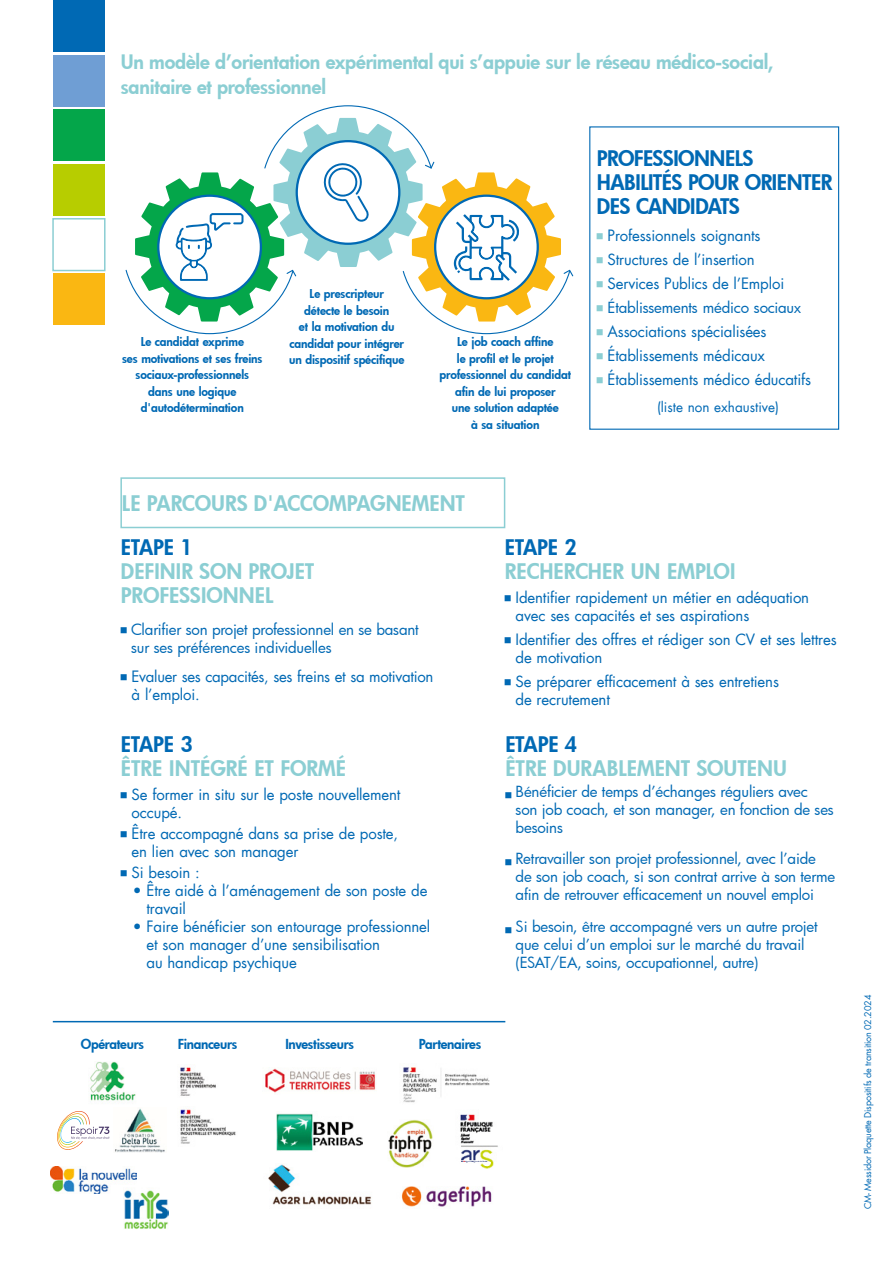
<style>
.page{position:relative;width:893px;height:1263px;background:#fff}
.page>*{position:absolute;margin:0;border:0;box-sizing:border-box;transform-origin:0 0}
.t1{font:800 21px/24px "Futura";color:#8bced3}
.t2{font:800 21px/24px "Futura";letter-spacing:-.025em;color:#0069b4}
.t3{font:800 19.5px/25.5px "Futura";letter-spacing:-.01em;color:#8bced3}
.t4{font:15px/18px "Futura";letter-spacing:-.01em;color:#0069b4}
.t5{font:15px/18px "Futura";letter-spacing:-.015em;color:#0069b4}
.t6{font:800 13.5px "Futura";letter-spacing:-.02em;color:#0069b4}
.t7{font:13.5px "Futura";color:#0069b4}
.t8{font:800 12px/16.5px "Futura";letter-spacing:-.01em;color:#0069b4;text-align:center}
.t9{font:9px "Futura";letter-spacing:-.02em;color:#0069b4}
</style>
<div class="page">
<div style="left:53px;top:0;width:52px;height:52px;background:#0069b4"></div>
<div style="left:53px;top:55px;width:52px;height:51px;background:#6f9ed4"></div>
<div style="left:53px;top:109px;width:52px;height:52px;background:#04a64a"></div>
<div style="left:53px;top:164px;width:52px;height:52px;background:#b7cd00"></div>
<div style="left:52px;top:218px;width:54px;height:53px;border:2px solid #8bced3"></div>
<div style="left:53px;top:273px;width:52px;height:52px;background:#fab712"></div>
<div style="left:120px;top:477px;width:385px;height:51px;border:2px solid #8bced3"></div>
<svg style="left:126px;top:105px;width:447px;height:229px"></svg>
<hr style="left:53px;top:1021px;width:452px;height:1px;background:#0069b4">
<img style="left:268px;top:1164px;width:104px;height:41px">
<img style="left:265px;top:1068px;width:111px;height:25px">
<img style="left:276px;top:1113px;width:87px;height:38px">
<img style="left:460px;top:1114px;width:38px;height:55px">
<img style="left:402px;top:1186px;width:90px;height:21px">
<img style="left:388px;top:1120px;width:45px;height:48px">
<img style="left:90px;top:1061px;width:46px;height:41px">
<svg style="left:57px;top:1111px;width:53px;height:39px"></svg>
<img style="left:115px;top:1108px;width:50px;height:44px">
<img style="left:51px;top:1167px;width:86px;height:26px">
<img style="left:402px;top:1067px;width:88px;height:36px">
<img style="left:180px;top:1067px;width:36px;height:29px">
<img style="left:180px;top:1108px;width:56px;height:36px">
<img style="left:123px;top:1187px;width:45px;height:42px">
<h2 class="t3" style="left:121px;top:49px;width:654px">Un modèle d’orientation expérimental qui s’appuie sur le réseau médico-social, sanitaire et professionnel</h2>
<p class="t8" style="left:122px;top:334px;width:142px">Le candidat exprime<br>ses motivations et ses freins sociaux-professionnels dans une logique d'autodétermination</p>
<p class="t8" style="left:289px;top:285px;width:117px">Le prescripteur<br>détecte le besoin<br>et la motivation du candidat pour intégrer un dispositif spécifique</p>
<p class="t8" style="left:440px;top:334px;width:133px">Le job coach affine<br>le profil et le projet professionnel du candidat afin de lui proposer<br>une solution adaptée<br>à sa situation</p>
<h1 class="t2" style="left:597px;top:146px;width:237px">PROFESSIONNELS<br>HABILITÉS POUR ORIENTER<br>DES CANDIDATS</h1>
<p class="t4" style="left:608px;top:223px;width:178px;line-height:24px">Professionnels soignants<br>Structures de l’insertion<br>Services Publics de l’Emploi</p>
<p class="t5" style="left:608px;top:298px;width:195px">Établissements médico sociaux</p>
<p class="t4" style="left:608px;top:319px;width:205px;line-height:24px">Associations spécialisées<br>Établissements médicaux<br>Établissements médico éducatifs</p>
<p class="t7" style="left:657px;top:397px;width:123px">(liste non exhaustive)</p>
<h1 class="t1" style="left:122px;top:491px;width:345px">LE PARCOURS D'ACCOMPAGNEMENT</h1>
<h1 class="t2" style="left:121px;top:535px;width:73px">ETAPE 1</h1>
<h1 class="t1" style="left:121px;top:559px;width:195px">DEFINIR SON PROJET<br>PROFESSIONNEL</h1>
<p class="t5" style="left:131px;top:620px;width:289px">Clarifier son projet professionnel en se basant sur ses préférences individuelles</p>
<p class="t4" style="left:132px;top:667px;width:303px">Evaluer ses capacités, ses freins et sa motivation à l’emploi.</p>
<h1 class="t2" style="left:121px;top:732px;width:74px">ETAPE 3</h1>
<h1 class="t1" style="left:121px;top:756px;width:227px">ÊTRE INTÉGRÉ ET FORMÉ</h1>
<p class="t4" style="left:132px;top:785px;width:270px">Se former in situ sur le poste nouvellement occupé.</p>
<p class="t4" style="left:132px;top:824px;width:268px">Être accompagné dans sa prise de poste, en lien avec son manager</p>
<p class="t4" style="left:132px;top:863px;width:70px">Si besoin :</p>
<p class="t4" style="left:147px;top:881px;width:282px;text-indent:-14px">• Être aidé à l’aménagement de son poste de travail</p>
<p class="t4" style="left:147px;top:917px;width:285px;text-indent:-14px">• Faire bénéficier son entourage professionnel et son manager d’une sensibilisation<br>au handicap psychique</p>
<h1 class="t2" style="left:505px;top:535px;width:74px">ETAPE 2</h1>
<h1 class="t1" style="left:505px;top:559px;width:232px">RECHERCHER UN EMPLOI</h1>
<p class="t4" style="left:516px;top:588px;width:295px">Identifier rapidement un métier en adéquation avec ses capacités et ses aspirations</p>
<p class="t4" style="left:516px;top:630px;width:323px">Identifier des offres et rédiger son CV et ses lettres de motivation</p>
<p class="t4" style="left:516px;top:672px;width:265px">Se préparer efficacement à ses entretiens de recrutement</p>
<h1 class="t2" style="left:505px;top:732px;width:73px">ETAPE 4</h1>
<h1 class="t1" style="left:505px;top:756px;width:283px">ÊTRE DURABLEMENT SOUTENU</h1>
<p class="t5" style="left:516px;top:782px;width:320px">Bénéficier de temps d’échanges réguliers avec<br>son job coach, et son manager, en fonction de ses besoins</p>
<p class="t5" style="left:516px;top:850px;width:321px">Retravailler son projet professionnel, avec l’aide de son job coach, si son contrat arrive à son terme afin de retrouver efficacement un nouvel emploi</p>
<p class="t5" style="left:516px;top:917px;width:304px">Si besoin, être accompagné vers un autre projet que celui d’un emploi sur le marché du travail (ESAT/EA, soins, occupationnel, autre)</p>
<p class="t6" style="left:81px;top:1035px;width:65px">Opérateurs</p>
<p class="t6" style="left:178px;top:1035px;width:61px">Financeurs</p>
<p class="t6" style="left:285px;top:1035px;width:70px">Investisseurs</p>
<p class="t6" style="left:419px;top:1035px;width:64px">Partenaires</p>
<p class="t9" style="left:862px;top:1209px;width:216px;rotate:-90deg">CM- Messidor Plaquette Dispositifs de transition 02.2024</p>
</div>
